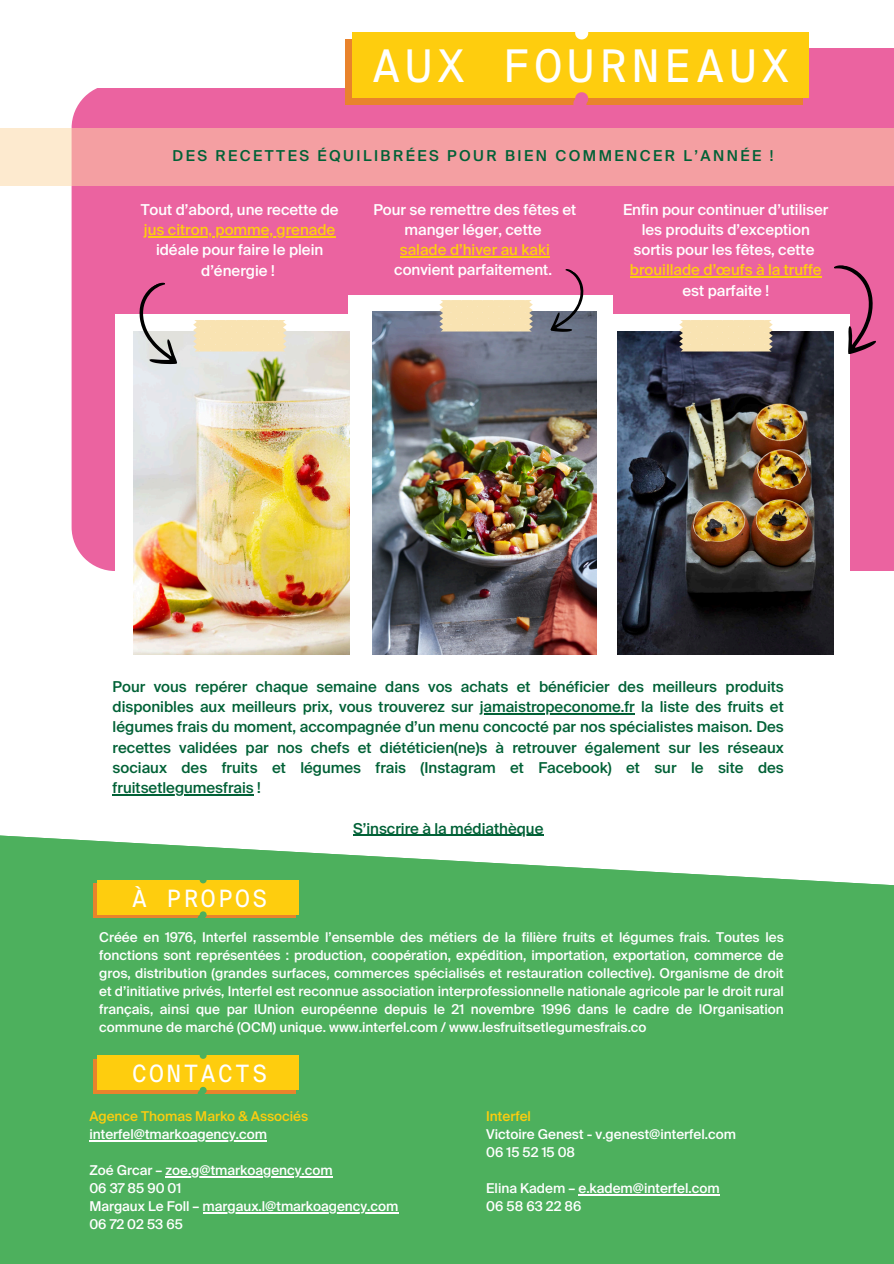
<style>
.page{position:relative;width:894px;height:1264px;background:#fff}
.page>*{position:absolute;margin:0;border:0;box-sizing:border-box;transform-origin:0 0}
.t1{font:45px "Suisse Intl Mono";letter-spacing:.075em;color:#fff}
.t2{font:23.85px "Suisse Intl Mono";letter-spacing:.075em;color:#fff}
.t3{font:500 15px/20.2px "Suisse Intl";color:#016136}
.t4{font:500 15px/20.2px "Suisse Intl";color:#fff;text-align:center}
.t5{font:500 15px "Suisse Intl";letter-spacing:.165em;color:#016136}
.t6{font:500 13.5px/18px "Suisse Intl";color:#fff;text-align:justify}
.t7{font:500 13.5px "Suisse Intl";color:#fecd0e}
.s1{color:#fecd0e}
</style>
<div class="page">
<div style="left:0;top:833px;width:893px;height:430px;background:#4db05d"></div>
<svg style="left:0;top:713px;width:893px;height:173px"></svg>
<div style="left:72px;top:88px;width:821px;height:483px;background:#eb63a0"></div>
<img style="left:612px;top:314px;width:237px;height:341px">
<img style="left:352px;top:32px;width:335px;height:1px">
<div style="left:345px;top:39px;width:458px;height:66px;background:#e9832c"></div>
<svg style="left:653px;top:32px;width:13px;height:1px"></svg>
<div style="left:352px;top:33px;width:456px;height:65px;background:#fecd0e"></div>
<svg style="left:573px;top:92px;width:15px;height:18px"></svg>
<svg style="left:0;top:128px;width:893px;height:58px;background:#f4a5a5"></svg>
<div style="left:808px;top:48px;width:85px;height:67px;background:#eb63a0"></div>
<img style="left:348px;top:295px;width:264px;height:360px">
<img style="left:617px;top:331px;width:216px;height:323px">
<img style="left:115px;top:314px;width:265px;height:341px">
<img style="left:372px;top:311px;width:224px;height:343px">
<img style="left:134px;top:331px;width:216px;height:323px">
<hr style="left:400px;top:256px;width:149px;height:1px;background:#fecd0e">
<svg style="left:817px;top:263px;width:72px;height:96px;background:#cc6c98"></svg>
<svg style="left:118px;top:280px;width:168px;height:95px"></svg>
<svg style="left:439px;top:267px;width:161px;height:74px;background:#ce98a8"></svg>
<div style="left:679px;top:320px;width:93px;height:31px;background:#f9e3b2"></div>
<hr style="left:144px;top:236px;width:191px;height:1px;background:#fecd0e">
<hr style="left:629px;top:276px;width:192px;height:1px;background:#fecd0e">
<hr style="left:479px;top:713px;width:155px;height:1px;background:#016136">
<hr style="left:113px;top:794px;width:141px;height:1px;background:#016136">
<hr style="left:353px;top:834px;width:190px;height:1px;background:#016136">
<svg style="left:575px;top:32px;width:13px;height:7px"></svg>
<div style="left:94px;top:883px;width:202px;height:35px;background:linear-gradient(to right,#e8832c,#e8832c)"></div>
<div style="left:97px;top:879px;width:201px;height:35px;background:#fecd0e"></div>
<svg style="left:200px;top:876px;width:6px;height:7px"></svg>
<svg style="left:197px;top:911px;width:9px;height:7px"></svg>
<div style="left:94px;top:1058px;width:202px;height:35px;background:linear-gradient(to right,#e8832c,#e8832c)"></div>
<div style="left:97px;top:1055px;width:201px;height:34px;background:#fecd0e"></div>
<svg style="left:200px;top:1055px;width:6px;height:3px"></svg>
<svg style="left:197px;top:1086px;width:9px;height:8px"></svg>
<hr style="left:89px;top:1140px;width:178px;height:1px;background:#fff">
<hr style="left:165px;top:1176px;width:167px;height:1px;background:#fff">
<hr style="left:202px;top:1212px;width:196px;height:1px;background:#fff">
<hr style="left:578px;top:1194px;width:141px;height:1px;background:#fff">
<p class="t1" style="left:371px;top:38px;width:419px">AUX FOURNEAUX</p>
<h1 class="t5" style="left:172px;top:150px;width:602px">DES RECETTES ÉQUILIBRÉES POUR BIEN COMMENCER L’ANNÉE !</h1>
<p class="t4" style="left:141px;top:200px;width:199px">Tout d’abord, une recette de</p>
<p class="t4" style="left:144px;top:221px;width:193px"><span class="s1">jus citron, pomme, grenade </span>idéale pour faire le plein d’énergie !</p>
<p class="t4" style="left:373px;top:200px;width:204px">Pour se remettre des fêtes et manger léger, cette<br><span class="s1">salade d’hiver au kaki </span>convient parfaitement.</p>
<p class="t4" style="left:623px;top:200px;width:207px">Enfin pour continuer d’utiliser les produits d’exception sortis pour les fêtes, cette <span class="s1">brouillade d’œufs à la truffe </span>est parfaite !</p>
<p class="t3" style="left:113px;top:677px;width:672px">Pour vous repérer chaque semaine dans vos achats et bénéficier des meilleurs produits disponibles aux meilleurs prix, vous trouverez sur jamaistropeconome.fr la liste des fruits et</p>
<p class="t3" style="left:113px;top:718px;width:672px;text-align:justify">légumes frais du moment, accompagnée d’un menu concocté par nos spécialistes maison. Des recettes validées par nos chefs et diététicien(ne)s à retrouver également sur les réseaux sociaux des fruits et légumes frais (Instagram et Facebook) et sur le site des</p>
<h4 class="t3" style="left:113px;top:778px;width:150px">fruitsetlegumesfrais !</h4>
<p class="t3" style="left:353px;top:819px;width:192px">S’inscrire à la médiathèque</p>
<h4 class="t2" style="left:132px;top:883px;width:137px">À PROPOS</h4>
<p class="t6" style="left:99px;top:929px;width:685px">Créée en 1976, Interfel rassemble l’ensemble des métiers de la filière fruits et légumes frais. Toutes les fonctions sont représentées : production, coopération, expédition, importation, exportation, commerce de gros, distribution (grandes surfaces, commerces spécialisés et restauration collective). Organisme de droit et d’initiative privés, Interfel est reconnue association interprofessionnelle nationale agricole par le droit rural français, ainsi que par lUnion européenne depuis le 21 novembre 1996 dans le cadre de lOrganisation commune de marché (OCM) unique. www.interfel.com / www.lesfruitsetlegumesfrais.co</p>
<h4 class="t2" style="left:132px;top:1058px;width:137px">CONTACTS</h4>
<p class="t7" style="left:89px;top:1110px;width:220px">Agence Thomas Marko &amp; Associés</p>
<h3 class="t6" style="left:89px;top:1126px;width:179px">interfel@tmarkoagency.com</h3>
<p class="t6" style="left:89px;top:1162px;width:245px">Zoé Grcar – zoe.g@tmarkoagency.com</p>
<p class="t6" style="left:89px;top:1180px;width:93px">06 37 85 90 01</p>
<p class="t6" style="left:89px;top:1198px;width:310px">Margaux Le Foll – margaux.l@tmarkoagency.com</p>
<p class="t6" style="left:89px;top:1216px;width:95px">06 72 02 53 65</p>
<p class="t7" style="left:486px;top:1110px;width:46px">Interfel</p>
<p class="t6" style="left:486px;top:1126px;width:251px">Victoire Genest - v.genest@interfel.com</p>
<p class="t6" style="left:486px;top:1144px;width:90px">06 15 52 15 08</p>
<p class="t6" style="left:486px;top:1180px;width:235px">Elina Kadem – e.kadem@interfel.com</p>
<p class="t6" style="left:486px;top:1198px;width:97px">06 58 63 22 86</p>
</div>
